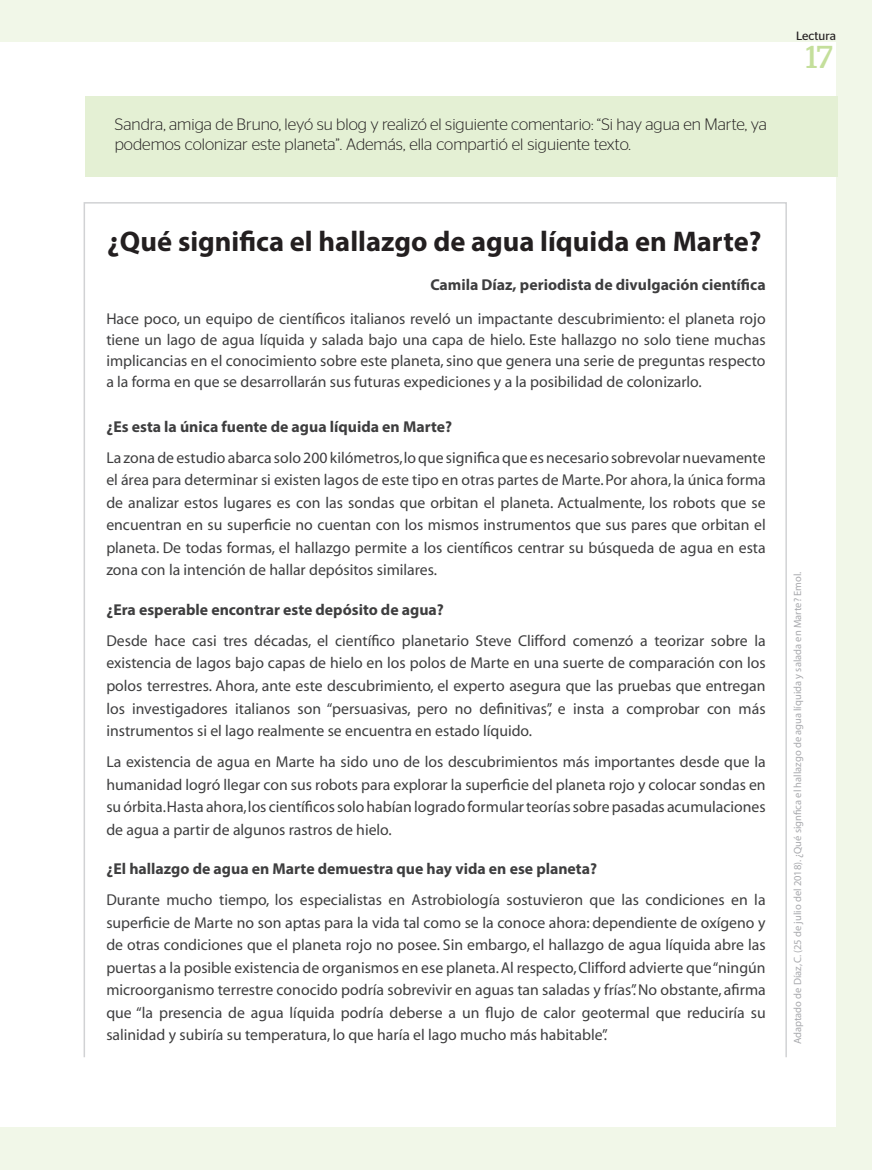
<style>
.page{position:relative;width:872px;height:1170px;background:#fff}
.page>*{position:absolute;margin:0;border:0;box-sizing:border-box;transform-origin:0 0}
.t1{font:31.65px "Stag";color:#c4df9b}
.t2{font:700 28.5px "Myriad Pro";color:#231f20}
.t3{font:300 16.5px/19.8px "Stag Sans";color:#231f20}
.t4{font:15.75px/22.5px "Myriad";color:#3e3e3f;text-align:justify}
.t5{font:700 15.75px "Myriad Pro";color:#3e3e3f}
.t6{font:12px "Stag Sans";color:#231f20}
.t7{font:10.5px "Myriad";color:#a8a9ad}
</style>
<div class="page">
<div style="left:0;top:0;width:872px;height:1169px;background:#f1f7e8"></div>
<div style="left:0;top:43px;width:836px;height:1084px;background:#fff"></div>
<div style="left:85px;top:96px;width:753px;height:80px;background:#e4f0d4"></div>
<p class="t3" style="left:115px;top:114px;width:653px">Sandra, amiga de Bruno, leyó su blog y realizó el siguiente comentario: “Si hay agua en Marte, ya podemos colonizar este planeta”. Además, ella compartió el siguiente texto.</p>
<p class="t6" style="left:796px;top:29px;width:41px">Lectura</p>
<h1 class="t1" style="left:806px;top:38px;width:28px">17</h1>
<h2 class="t2" style="left:107px;top:223px;width:655px">¿Qué significa el hallazgo de agua líquida en Marte?</h2>
<p class="t5" style="left:430px;top:274px;width:337px">Camila Díaz, periodista de divulgación científica</p>
<p class="t4" style="left:106px;top:308px;width:661px;line-height:21px">Hace poco, un equipo de científicos italianos reveló un impactante descubrimiento: el planeta rojo tiene un lago de agua líquida y salada bajo una capa de hielo. Este hallazgo no solo tiene muchas implicancias en el conocimiento sobre este planeta, sino que genera una serie de preguntas respecto a la forma en que se desarrollarán sus futuras expediciones y a la posibilidad de colonizarlo.</p>
<p class="t5" style="left:106px;top:416px;width:347px">¿Es esta la única fuente de agua líquida en Marte?</p>
<p class="t4" style="left:106px;top:447px;width:661px">La zona de estudio abarca solo 200 kilómetros, lo que significa que es necesario sobrevolar nuevamente el área para determinar si existen lagos de este tipo en otras partes de Marte. Por ahora, la única forma de analizar estos lugares es con las sondas que orbitan el planeta. Actualmente, los robots que se encuentran en su superficie no cuentan con los mismos instrumentos que sus pares que orbitan el planeta. De todas formas, el hallazgo permite a los científicos centrar su búsqueda de agua en esta zona con la intención de hallar depósitos similares.</p>
<p class="t5" style="left:106px;top:599px;width:339px">¿Era esperable encontrar este depósito de agua?</p>
<p class="t4" style="left:106px;top:630px;width:661px">Desde hace casi tres décadas, el científico planetario Steve Clifford comenzó a teorizar sobre la existencia de lagos bajo capas de hielo en los polos de Marte en una suerte de comparación con los polos terrestres. Ahora, ante este descubrimiento, el experto asegura que las pruebas que entregan los investigadores italianos son “persuasivas, pero no definitivas”, e insta a comprobar con más instrumentos si el lago realmente se encuentra en estado líquido.</p>
<p class="t4" style="left:106px;top:751px;width:661px">La existencia de agua en Marte ha sido uno de los descubrimientos más importantes desde que la humanidad logró llegar con sus robots para explorar la superficie del planeta rojo y colocar sondas en su órbita. Hasta ahora, los científicos solo habían logrado formular teorías sobre pasadas acumulaciones de agua a partir de algunos rastros de hielo.</p>
<p class="t5" style="left:106px;top:858px;width:492px">¿El hallazgo de agua en Marte demuestra que hay vida en ese planeta?</p>
<p class="t4" style="left:106px;top:889px;width:661px">Durante mucho tiempo, los especialistas en Astrobiología sostuvieron que las condiciones en la superficie de Marte no son aptas para la vida tal como se la conoce ahora: dependiente de oxígeno y de otras condiciones que el planeta rojo no posee. Sin embargo, el hallazgo de agua líquida abre las puertas a la posible existencia de organismos en ese planeta. Al respecto, Clifford advierte que “ningún microorganismo terrestre conocido podría sobrevivir en aguas tan saladas y frías”. No obstante, afirma que “la presencia de agua líquida podría deberse a un flujo de calor geotermal que reduciría su salinidad y subiría su temperatura, lo que haría el lago mucho más habitable”.</p>
<p class="t7" style="left:792px;top:1044px;width:474px;rotate:-90deg">Adaptado de Díaz, C. (25 de julio del 2018). ¿Qué signfica el hallazgo de agua líquida y salada en Marte? Emol.</p>
</div>
